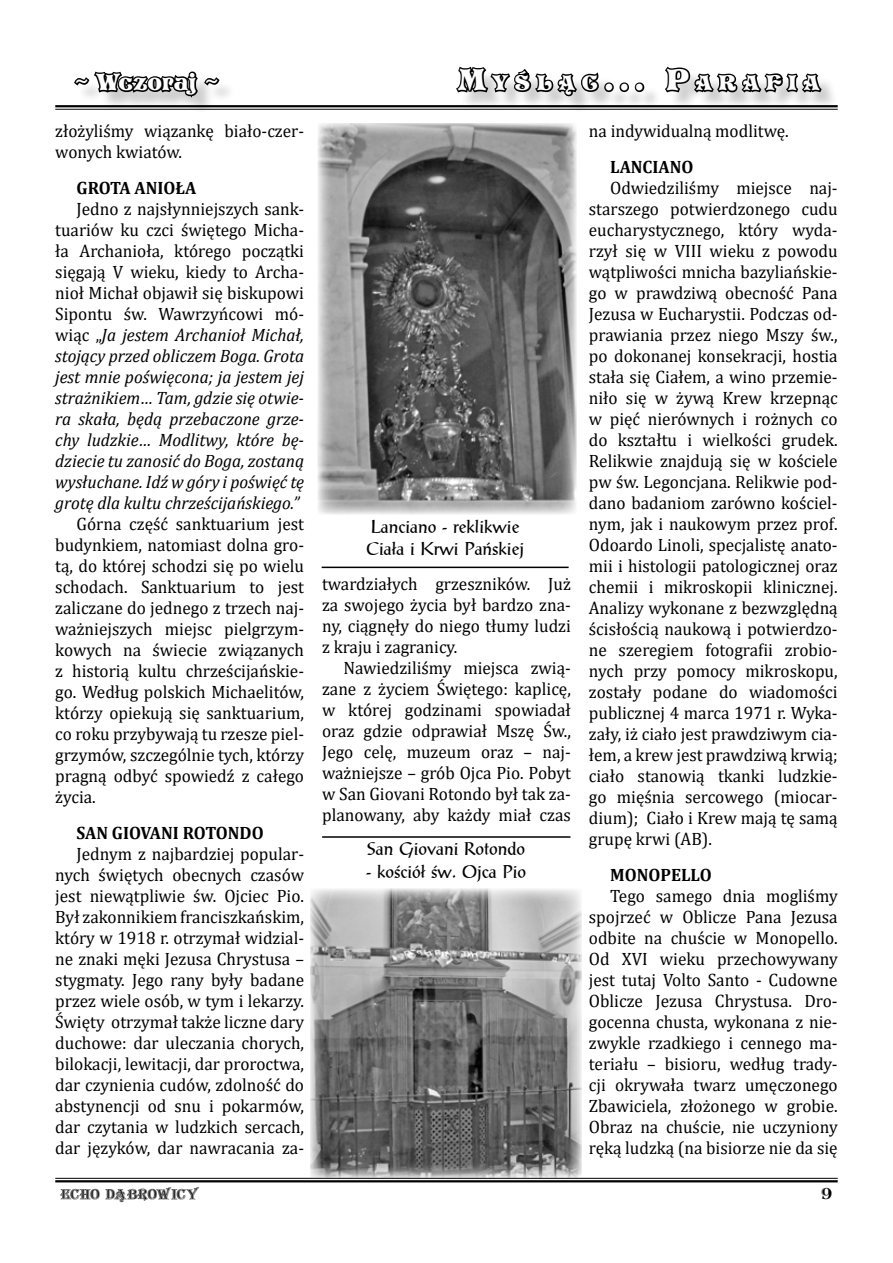
<style>
.page{position:relative;width:893px;height:1263px;background:#fff}
.page>*{position:absolute;margin:0;border:0;box-sizing:border-box;transform-origin:0 0}
.t1{font:21px "EFN Orient";color:#fefefe}
.t2{font:18.9px "EFN Orient";letter-spacing:.355em;color:#fefefe}
.t3{font:18px/21px "Cambria";color:#000;text-align:justify;scale:.96 1}
.t4{font:italic 18px/21px "Cambria";color:#000;text-align:justify;scale:.96 1}
.t5{font:18px/22.5px "Prose Antique";color:#000}
.t6{font:700 18px "Cambria";color:#000;scale:.96 1}
.t7{font:15px "EFN Agabus Engraved";color:#000}
.t8{font:13.5px "EFN Alegoria";letter-spacing:-.03em;color:#000}
.s1{font-size:27px}
.s2{font-style:normal}
</style>
<div class="page">
<hr style="left:55px;top:1178px;width:783px;height:1px;background:#000">
<hr style="left:55px;top:1180px;width:783px;height:2px;background:#000">
<div style="left:77px;top:69px;width:762px;height:45px;background:#000;opacity:.2"></div>
<svg style="left:72px;top:69px;width:149px;height:45px"></svg>
<svg style="left:454px;top:66px;width:193px;height:48px"></svg>
<svg style="left:663px;top:66px;width:160px;height:29px"></svg>
<hr style="left:55px;top:105px;width:783px;height:2px;background:#000">
<hr style="left:55px;top:109px;width:783px;height:1px;background:#000">
<img style="left:318px;top:123px;width:259px;height:391px">
<hr style="left:322px;top:567px;width:247px;height:1px;background:#000">
<img style="left:310px;top:889px;width:272px;height:289px">
<hr style="left:322px;top:836px;width:248px;height:2px;background:#000">
<p class="t1" style="left:73px;top:68px;width:148px">~ Wczoraj ~</p>
<p class="t2" style="left:458px;top:70px;width:363px"><span class="s1">M</span>YŚLĄC<span class="s1">... P</span>ARAFIA</p>
<p class="t3" style="left:55px;top:120px;width:261px">złożyliśmy wiązankę biało-czer&shy;wonych kwiatów.</p>
<p class="t6" style="left:77px;top:175px;width:126px">GROTA ANIOŁA</p>
<p class="t4" style="left:55px;top:197px;width:261px;text-indent:21px"><span class="s2">Jedno z najsłynniejszych sank&shy;tuariów ku czci świętego Micha&shy;ła Archanioła, którego początki sięgają V wieku, kiedy to Archa&shy;nioł Michał objawił się biskupowi Sipontu św. Wawrzyńcowi mó&shy;wiąc „</span>Ja jestem Archanioł Michał, stojący przed obliczem Boga. Grota jest mnie poświęcona; ja jestem jej strażnikiem… Tam, gdzie się otwie&shy;ra skała, będą przebaczone grze&shy;chy ludzkie… Modlitwy, które bę&shy;dziecie tu zanosić do Boga, zostaną wysłuchane. Idź w góry i poświęć tę grotę dla kultu chrześcijańskiego.”</p>
<p class="t3" style="left:55px;top:513px;width:261px;text-indent:21px">Górna część sanktuarium jest budynkiem, natomiast dolna gro&shy;tą, do której schodzi się po wielu schodach. Sanktuarium to jest zaliczane do jednego z trzech naj&shy;ważniejszych miejsc pielgrzym&shy;kowych na świecie związanych z historią kultu chrześcijańskie&shy;go. Według polskich Michaelitów, którzy opiekują się sanktuarium, co roku przybywają tu rzesze piel&shy;grzymów, szczególnie tych, którzy pragną odbyć spowiedź z całego życia.</p>
<p class="t6" style="left:77px;top:820px;width:197px">SAN GIOVANI ROTONDO</p>
<p class="t3" style="left:55px;top:843px;width:261px;text-indent:21px">Jednym z najbardziej popular&shy;nych świętych obecnych czasów jest niewątpliwie św. Ojciec Pio.<br>Był zakonnikiem franciszkańskim, który w 1918 r. otrzymał widzial&shy;ne znaki męki Jezusa Chrystusa – stygmaty. Jego rany były badane przez wiele osób, w tym i lekarzy.<br>Święty otrzymał także liczne dary duchowe: dar uleczania chorych, bilokacji, lewitacji, dar proroctwa, dar czynienia cudów, zdolność do abstynencji od snu i pokarmów, dar czytania w ludzkich sercach, dar języków, dar nawracania za-</p>
<p class="t3" style="left:589px;top:120px;width:210px">na indywidualną modlitwę.</p>
<p class="t6" style="left:610px;top:154px;width:88px">LANCIANO</p>
<p class="t3" style="left:589px;top:177px;width:261px;text-indent:21px">Odwiedziliśmy miejsce naj&shy;starszego potwierdzonego cudu eucharystycznego, który wyda&shy;rzył się w VIII wieku z powodu wątpliwości mnicha bazyliańskie&shy;go w prawdziwą obecność Pana Jezusa w Eucharystii. Podczas od&shy;prawiania przez niego Mszy św., po dokonanej konsekracji, hostia stała się Ciałem, a wino przemie&shy;niło się w żywą Krew krzepnąc w pięć nierównych i rożnych co do kształtu i wielkości grudek.<br>Relikwie znajdują się w kościele pw św. Legoncjana. Relikwie pod&shy;dano badaniom zarówno kościel&shy;nym, jak i naukowym przez prof.<br>Odoardo Linoli, specjalistę anato&shy;mii i histologii patologicznej oraz chemii i mikroskopii klinicznej.<br>Analizy wykonane z bezwzględną ścisłością naukową i potwierdzo&shy;ne szeregiem fotografii zrobio&shy;nych przy pomocy mikroskopu, zostały podane do wiadomości publicznej 4 marca 1971 r. Wyka&shy;zały, iż ciało jest prawdziwym cia&shy;łem, a krew jest prawdziwą krwią; ciało stanowią tkanki ludzkie&shy;go mięśnia sercowego (miocar&shy;dium); Ciało i Krew mają tę samą grupę krwi (AB).</p>
<p class="t6" style="left:610px;top:862px;width:107px">MONOPELLO</p>
<p class="t3" style="left:589px;top:885px;width:261px;text-indent:21px">Tego samego dnia mogliśmy spojrzeć w Oblicze Pana Jezusa odbite na chuście w Monopello.<br>Od XVI wieku przechowywany jest tutaj Volto Santo - Cudowne Oblicze Jezusa Chrystusa. Dro&shy;gocenna chusta, wykonana z nie&shy;zwykle rzadkiego i cennego ma&shy;teriału – bisioru, według trady&shy;cji okrywała twarz umęczonego Zbawiciela, złożonego w grobie.<br>Obraz na chuście, nie uczyniony ręką ludzką (na bisiorze nie da się</p>
<p class="t5" style="left:366px;top:515px;width:159px">Lanciano - reklikwie<br>Ciała i Krwi Pańskiej</p>
<p class="t3" style="left:322px;top:573px;width:261px">twardziałych grzeszników. Już za swojego życia był bardzo zna&shy;ny, ciągnęły do niego tłumy ludzi z kraju i zagranicy.</p>
<p class="t3" style="left:322px;top:657px;width:261px;text-indent:21px">Nawiedziliśmy miejsca zwią&shy;zane z życiem Świętego: kaplicę, w której godzinami spowiadał oraz gdzie odprawiał Mszę Św., Jego celę, muzeum oraz – naj&shy;ważniejsze – grób Ojca Pio. Pobyt w San Giovani Rotondo był tak za&shy;planowany, aby każdy miał czas</p>
<p class="t5" style="left:367px;top:837px;width:159px">San Giovani Rotondo</p>
<p class="t5" style="left:366px;top:860px;width:162px">- kościół św. Ojca Pio</p>
<p class="t8" style="left:60px;top:1186px;width:140px">ECHO DĄBROWICY</p>
<p class="t7" style="left:821px;top:1183px;width:13px">9</p>
</div>
